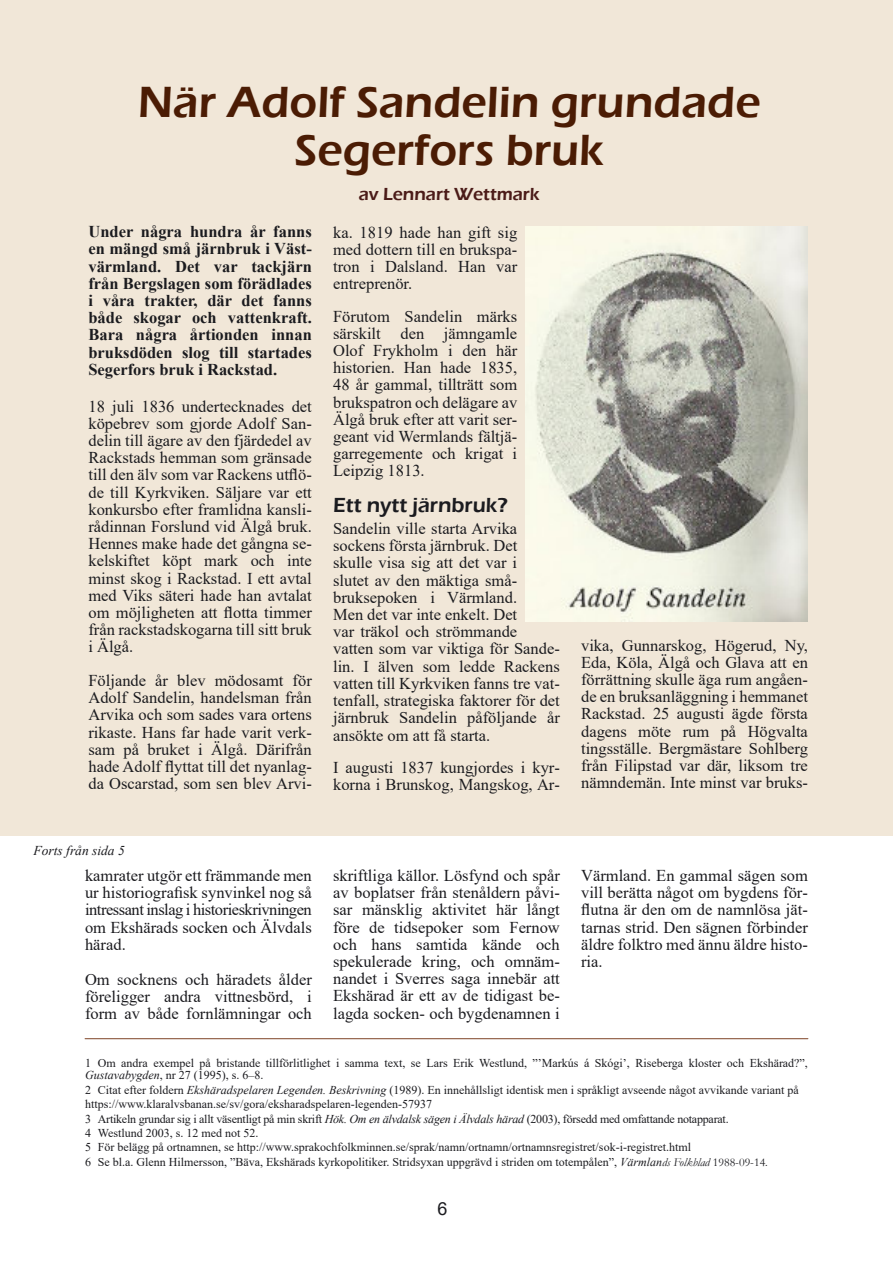
<style>
.page{position:relative;width:893px;height:1263px;background:#fff}
.page>*{position:absolute;margin:0;border:0;box-sizing:border-box;transform-origin:0 0}
.t1{font:600 45px/48.6px "Eras ITC";color:#4b1c04;text-align:center}
.t2{font:600 21px "Eras ITC";color:#1b1b1f}
.t3{font:600 18px "Eras ITC";color:#4b1b18}
.t4{font:18px "Arial";color:#1b1b1f}
.t5{font:16.5px/17.2px "Times New Roman";color:#1b1b1f;text-align:justify}
.t6{font:700 16.5px/17.2px "Times New Roman";color:#1b1b1f;text-align:justify}
.t7{font:italic 13.5px "Times New Roman";color:#1b1b1f}
.t8{font:12px/14.4px "Times New Roman";color:#1b1b1f}
.s1{font-style:italic}
.s2{font-family:"Garamond";font-style:italic}
.s3{font-family:"Garamond"}
</style>
<div class="page">
<hr style="left:892px;top:0;width:1px;height:1263px;background:#f1e7d8">
<div style="left:0;top:0;width:893px;height:835px;background:#f1e7d8"></div>
<hr style="left:85px;top:1038px;width:723px;height:1px;background:#7d4326">
<img style="left:526px;top:226px;width:282px;height:396px">
<h1 class="t1" style="left:138px;top:82px;width:624px">När Adolf Sandelin grundade<br>Segerfors bruk</h1>
<p class="t3" style="left:359px;top:187px;width:183px">av Lennart Wettmark</p>
<p class="t6" style="left:88px;top:225px;width:225px">Under några hundra år fanns en mängd små järnbruk i Väst‐ värmland. Det var tackjärn från Bergslagen som förädlades i våra trakter, där det fanns både skogar och vattenkraft.<br>Bara några årtionden innan bruksdöden slog till startades Segerfors bruk i Rackstad.</p>
<p class="t5" style="left:88px;top:399px;width:225px">18 juli 1836 undertecknades det köpebrev som gjorde Adolf San‐ delin till ägare av den fjärdedel av Rackstads hemman som gränsade till den älv som var Rackens utflö‐ de till Kyrkviken. Säljare var ett konkursbo efter framlidna kansli‐ rådinnan Forslund vid Älgå bruk.<br>Hennes make hade det gångna se‐ kelskiftet köpt mark och inte minst skog i Rackstad. I ett avtal med Viks säteri hade han avtalat om möjligheten att flotta timmer från rackstadskogarna till sitt bruk i Älgå.</p>
<p class="t5" style="left:88px;top:673px;width:225px">Följande år blev mödosamt för Adolf Sandelin, handelsman från Arvika och som sades vara ortens rikaste. Hans far hade varit verk‐ sam på bruket i Älgå. Därifrån hade Adolf flyttat till det nyanlag‐ da Oscarstad, som sen blev Arvi‐</p>
<p class="t5" style="left:333px;top:225px;width:186px">ka. 1819 hade han gift sig med dottern till en brukspa‐ tron i Dalsland. Han var entreprenör.</p>
<p class="t5" style="left:333px;top:309px;width:186px">Förutom Sandelin märks särskilt den jämngamle Olof Frykholm i den här historien. Han hade 1835, 48 år gammal, tillträtt som brukspatron och delägare av Älgå bruk efter att varit ser‐ geant vid Wermlands fältjä‐ garregemente och krigat i Leipzig 1813.</p>
<p class="t2" style="left:333px;top:498px;width:176px">Ett nytt järnbruk?</p>
<p class="t5" style="left:333px;top:521px;width:228px;text-align:left">Sandelin ville starta Arvika sockens första järnbruk. Det skulle visa sig att det var i<br>slutet av den mäktiga små‐ bruksepoken i Värmland.<br>Men det var inte enkelt. Det<br>var träkol och strömmande vatten som var viktiga för Sande‐ lin. I älven som ledde Rackens vatten till Kyrkviken fanns tre vat‐ tenfall, strategiska faktorer för det järnbruk Sandelin påföljande år ansökte om att få starta.</p>
<p class="t5" style="left:333px;top:760px;width:228px">I augusti 1837 kungjordes i kyr‐ korna i Brunskog, Mangskog, Ar‐</p>
<p class="t5" style="left:581px;top:638px;width:228px">vika, Gunnarskog, Högerud, Ny, Eda, Köla, Älgå och Glava att en förrättning skulle äga rum angåen‐ de en bruksanläggning i hemmanet Rackstad. 25 augusti ägde första dagens möte rum på Högvalta tingsställe. Bergmästare Sohlberg från Filipstad var där, liksom tre nämndemän. Inte minst var bruks‐</p>
<p class="t7" style="left:34px;top:846px;width:93px">Forts från sida 5</p>
<p class="t5" style="left:333px;top:868px;width:228px">skriftliga källor. Lösfynd och spår av boplatser från stenåldern påvi‐ sar mänsklig aktivitet här långt före de tidsepoker som Fernow och hans samtida kände och spekulerade kring, och omnäm‐ nandet i Sverres saga innebär att Ekshärad är ett av de tidigast be‐ lagda socken- och bygdenamnen i</p>
<p class="t5" style="left:581px;top:868px;width:228px">Värmland. En gammal sägen som vill berätta något om bygdens för‐ flutna är den om de namnlösa jät‐ tarnas strid. Den sägnen förbinder äldre folktro med ännu äldre histo‐ ria.</p>
<p class="t8" style="left:85px;top:1058px;width:724px;line-height:12.5px">1 Om andra exempel på bristande tillförlitlighet i samma text, se Lars Erik Westlund, ”’Markús á Skógi’, Riseberga kloster och Ekshärad?”,<br><span class="s1">Gustavabygden</span>, nr 27 (1995), s. 6–8.</p>
<p class="t8" style="left:85px;top:1084px;width:715px">2 Citat efter foldern <span class="s1">Ekshäradspelaren Legenden. Beskrivning</span> (1989). En innehållsligt identisk men i språkligt avseende något avvikande variant på https://www.klaralvsbanan.se/sv/gora/eksharadspelaren-legenden-57937<br>3 Artikeln grundar sig i allt väsentligt på min skrift <span class="s1">Hök. Om en älvdalsk sägen i Älvdals härad</span> (2003), försedd med omfattande notapparat.<br>4 Westlund 2003, s. 12 med not 52.<br>5 För belägg på ortnamnen, se http://www.sprakochfolkminnen.se/sprak/namn/ortnamn/ortnamnsregistret/sok-i-registret.html<br>6 Se bl.a. Glenn Hilmersson, ”Bäva, Ekshärads kyrkopolitiker. Stridsyxan uppgrävd i striden om totempålen”, <span class="s1">Värmlan</span><span class="s2">ds Folkblad</span> <span class="s3">1988-09-14.</span></p>
<p class="t5" style="left:85px;top:868px;width:228px">kamrater utgör ett främmande men ur historiografisk synvinkel nog så intressant inslag i historieskrivningen om Ekshärads socken och Älvdals härad.</p>
<p class="t5" style="left:85px;top:972px;width:228px">Om socknens och häradets ålder föreligger andra vittnesbörd, i form av både fornlämningar och</p>
<p class="t4" style="left:437px;top:1202px;width:12px">6</p>
</div>
